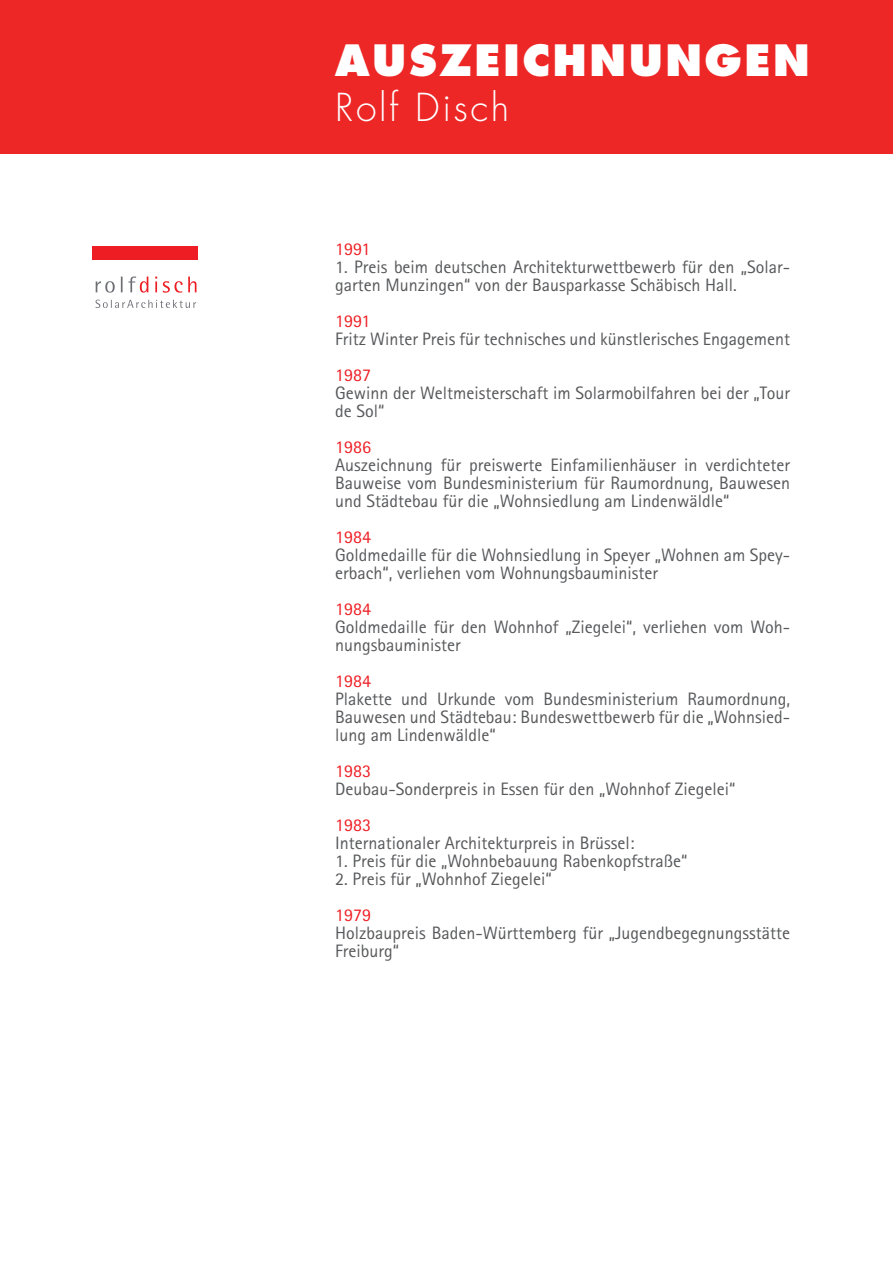
<style>
.page{position:relative;width:893px;height:1263px;background:#fff}
.page>*{position:absolute;margin:0;border:0;box-sizing:border-box;transform-origin:0 0}
.t1{font:800 42px "Futura";letter-spacing:.06em;color:#fff}
.t2{font:300 37.5px "Futura";letter-spacing:.07em;color:#fff}
.t3{font:18px/18px "Rotis Sans Serif";color:#57585a}
.t4{font:18px "Rotis Sans Serif";color:#ee1d23}
</style>
<div class="page">
<div style="left:0;top:0;width:893px;height:154px;background:#ed2626"></div>
<div style="left:92px;top:246px;width:106px;height:14px;background:#ee1d23"></div>
<svg style="left:96px;top:300px;width:100px;height:8px"></svg>
<svg style="left:96px;top:276px;width:100px;height:17px"></svg>
<h1 class="t1" style="left:335px;top:34px;width:476px">AUSZEICHNUNGEN</h1>
<h2 class="t2" style="left:335px;top:84px;width:176px">Rolf Disch</h2>
<p class="t4" style="left:335px;top:238px;width:37px">1991</p>
<p class="t3" style="left:335px;top:258px;width:456px">1. Preis beim deutschen Architekturwettbewerb für den „Solar&shy;garten Munzingen“ von der Bausparkasse Schäbisch Hall.</p>
<p class="t4" style="left:335px;top:310px;width:37px">1991</p>
<p class="t3" style="left:335px;top:330px;width:456px">Fritz Winter Preis für technisches und künstlerisches Engagement</p>
<p class="t4" style="left:335px;top:364px;width:37px">1987</p>
<p class="t3" style="left:335px;top:384px;width:456px">Gewinn der Weltmeisterschaft im Solarmobilfahren bei der „Tour de Sol“</p>
<p class="t4" style="left:335px;top:436px;width:37px">1986</p>
<p class="t3" style="left:335px;top:456px;width:456px;text-align:justify">Auszeichnung für preiswerte Einfamilienhäuser in verdichteter Bauweise vom Bundesministerium für Raumordnung, Bauwesen und Städtebau für die „Wohnsiedlung am Lindenwäldle“</p>
<p class="t4" style="left:335px;top:526px;width:37px">1984</p>
<p class="t3" style="left:335px;top:546px;width:456px">Goldmedaille für die Wohnsiedlung in Speyer „Wohnen am Spey&shy;erbach“, verliehen vom Wohnungsbauminister</p>
<p class="t4" style="left:335px;top:598px;width:37px">1984</p>
<p class="t3" style="left:335px;top:618px;width:456px">Goldmedaille für den Wohnhof „Ziegelei“, verliehen vom Woh&shy;nungsbauminister</p>
<p class="t4" style="left:335px;top:670px;width:37px">1984</p>
<p class="t3" style="left:335px;top:690px;width:456px;text-align:justify">Plakette und Urkunde vom Bundesministerium Raumordnung, Bauwesen und Städtebau: Bundeswettbewerb für die „Wohnsied&shy;lung am Lindenwäldle“</p>
<p class="t4" style="left:335px;top:760px;width:37px">1983</p>
<p class="t3" style="left:335px;top:780px;width:402px">Deubau-Sonderpreis in Essen für den „Wohnhof Ziegelei“</p>
<p class="t4" style="left:335px;top:814px;width:37px">1983</p>
<p class="t3" style="left:335px;top:834px;width:301px">Internationaler Architekturpreis in Brüssel:</p>
<p class="t3" style="left:335px;top:852px;width:354px">1. Preis für die „Wohnbebauung Rabenkopfstraße“</p>
<p class="t3" style="left:335px;top:870px;width:218px">2. Preis für „Wohnhof Ziegelei“</p>
<p class="t4" style="left:335px;top:904px;width:37px">1979</p>
<p class="t3" style="left:335px;top:924px;width:456px">Holzbaupreis Baden-Württemberg für „Jugendbegegnungsstätte<br>Freiburg“</p>
</div>
